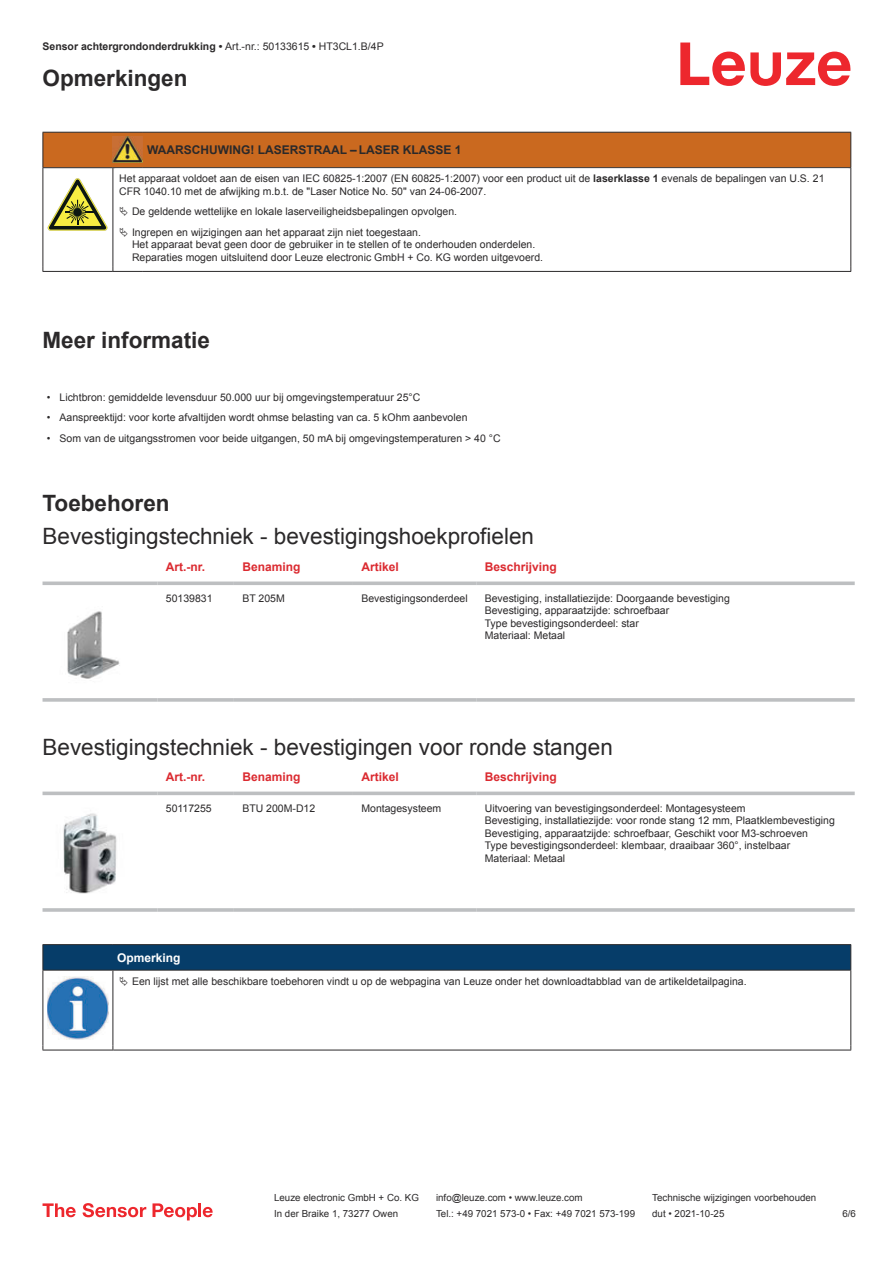
<style>
.page{position:relative;width:893px;height:1263px;background:#fff}
.page>*{position:absolute;margin:0;border:0;box-sizing:border-box;transform-origin:0 0}
.t1{font:22.5px "Arial";color:#2b292a}
.t2{font:700 22.5px "Arial";color:#2b292a}
.t3{font:700 12px "Arial";color:#db2a30}
.t4{font:700 12px "Arial";color:#2b292a}
.t5{font:700 12px "Arial";color:#fff}
.t6{font:10.5px/12.6px "Arial";color:#2b292a}
.t7{font:700 10.5px "Arial";color:#2b292a}
.t8{font:9.75px "Arial";color:#2b292a}
.s1{font-weight:400}
.s2{font-weight:700}
</style>
<div class="page">
<svg style="left:680px;top:43px;width:170px;height:43px"></svg>
<svg style="left:43px;top:581px;width:114px;height:4px"></svg>
<svg style="left:157px;top:581px;width:77px;height:4px"></svg>
<svg style="left:234px;top:581px;width:119px;height:4px"></svg>
<svg style="left:353px;top:581px;width:123px;height:4px"></svg>
<svg style="left:476px;top:581px;width:379px;height:4px;background:#c5c7c9"></svg>
<svg style="left:43px;top:698px;width:114px;height:4px"></svg>
<hr style="left:157px;top:698px;width:77px;height:4px;background:#c5c6c8">
<svg style="left:234px;top:698px;width:119px;height:4px"></svg>
<svg style="left:353px;top:698px;width:123px;height:4px"></svg>
<hr style="left:476px;top:698px;width:379px;height:4px;background:#c5c6c8">
<img style="left:67px;top:611px;width:53px;height:68px">
<svg style="left:43px;top:795px;width:811px;height:1px"></svg>
<svg style="left:43px;top:791px;width:114px;height:4px"></svg>
<svg style="left:157px;top:791px;width:77px;height:4px"></svg>
<svg style="left:234px;top:791px;width:119px;height:4px"></svg>
<svg style="left:353px;top:791px;width:123px;height:4px"></svg>
<svg style="left:476px;top:791px;width:379px;height:4px;background:#c6c8ca"></svg>
<hr style="left:43px;top:908px;width:114px;height:4px;background:#bdbfc1">
<hr style="left:157px;top:908px;width:77px;height:4px;background:#c9cbcc">
<hr style="left:234px;top:908px;width:119px;height:4px;background:#c4c6c7">
<hr style="left:353px;top:908px;width:123px;height:4px;background:#bdbfc1">
<hr style="left:476px;top:908px;width:379px;height:4px;background:#c9cbcc">
<img style="left:63px;top:813px;width:54px;height:81px">
<svg style="left:44px;top:971px;width:806px;height:79px"></svg>
<hr style="left:43px;top:944px;width:70px;height:1px;background:#2b292a">
<hr style="left:43px;top:970px;width:70px;height:1px;background:#2b292a">
<hr style="left:113px;top:944px;width:738px;height:1px;background:#2b292a">
<svg style="left:43px;top:945px;width:808px;height:25px;background:#063c67"></svg>
<hr style="left:113px;top:970px;width:738px;height:1px;background:#2b292a">
<hr style="left:43px;top:970px;width:1px;height:75px;background:#2b292a">
<hr style="left:113px;top:970px;width:1px;height:75px;background:#2b292a">
<hr style="left:850px;top:970px;width:1px;height:75px;background:#2b292a">
<hr style="left:43px;top:1050px;width:70px;height:1px;background:#2b292a">
<hr style="left:113px;top:1050px;width:738px;height:1px;background:#2b292a">
<img style="left:47px;top:976px;width:61px;height:63px">
<div style="left:115px;top:971px;width:734px;height:20px;background:#fff"></div>
<svg style="left:43px;top:1203px;width:33px;height:14px"></svg>
<svg style="left:83px;top:1203px;width:63px;height:14px"></svg>
<svg style="left:153px;top:1203px;width:44px;height:17px"></svg>
<hr style="left:198px;top:1203px;width:3px;height:14px;background:#ed272d">
<svg style="left:203px;top:1207px;width:10px;height:10px"></svg>
<div style="left:44px;top:133px;width:806px;height:34px;background:#ca691f"></div>
<svg style="left:44px;top:168px;width:806px;height:103px"></svg>
<hr style="left:43px;top:132px;width:70px;height:1px;background:#2b292a">
<hr style="left:43px;top:133px;width:1px;height:34px;background:#2b292a">
<hr style="left:43px;top:167px;width:70px;height:1px;background:#2b292a">
<hr style="left:113px;top:132px;width:30px;height:1px;background:#2b292a">
<hr style="left:113px;top:167px;width:30px;height:1px;background:#2b292a">
<hr style="left:143px;top:132px;width:708px;height:1px;background:#2b292a">
<hr style="left:850px;top:133px;width:1px;height:34px;background:#2b292a">
<hr style="left:143px;top:167px;width:708px;height:1px;background:#2b292a">
<hr style="left:43px;top:168px;width:1px;height:99px;background:#2b292a">
<hr style="left:113px;top:168px;width:1px;height:99px;background:#2b292a">
<hr style="left:850px;top:168px;width:1px;height:99px;background:#2b292a">
<hr style="left:43px;top:271px;width:70px;height:1px;background:#2b292a">
<hr style="left:113px;top:271px;width:30px;height:1px;background:#2b292a">
<hr style="left:143px;top:271px;width:708px;height:1px;background:#2b292a">
<img style="left:113px;top:136px;width:30px;height:27px">
<svg style="left:47px;top:178px;width:60px;height:53px"></svg>
<svg style="left:115px;top:169px;width:734px;height:98px"></svg>
<svg style="left:120px;top:207px;width:8px;height:9px"></svg>
<svg style="left:120px;top:227px;width:8px;height:10px"></svg>
<p class="t7" style="left:43px;top:43px;width:343px">Sensor achtergrondonderdrukking • <span class="s1">Art.-nr.: 50133615</span> • <span class="s1">HT3CL1.B/4P</span></p>
<h1 class="t2" style="left:43px;top:70px;width:147px">Opmerkingen</h1>
<p class="t4" style="left:147px;top:145px;width:316px">WAARSCHUWING! LASERSTRAAL – LASER KLASSE 1</p>
<p class="t6" style="left:119px;top:172px;width:707px">Het apparaat voldoet aan de eisen van IEC 60825-1:2007 (EN 60825-1:2007) voor een product uit de <span class="s2">laserklasse 1</span> evenals de bepalingen van U.S. 21<br>CFR 1040.10 met de afwijking m.b.t. de "Laser Notice No. 50" van 24-06-2007.</p>
<p class="t6" style="left:132px;top:202px;width:327px;line-height:20.2px">De geldende wettelijke en lokale laserveiligheidsbepalingen opvolgen.<br>Ingrepen en wijzigingen aan het apparaat zijn niet toegestaan.</p>
<p class="t6" style="left:132px;top:239px;width:413px">Het apparaat bevat geen door de gebruiker in te stellen of te onderhouden onderdelen.<br>Reparaties mogen uitsluitend door Leuze electronic GmbH + Co. KG worden uitgevoerd.</p>
<h1 class="t2" style="left:43px;top:332px;width:169px">Meer informatie</h1>
<p class="t6" style="left:47px;top:392px;width:375px">• Lichtbron: gemiddelde levensduur 50.000 uur bij omgevingstemperatuur 25°C</p>
<p class="t6" style="left:47px;top:412px;width:422px">• Aanspreektijd: voor korte afvaltijden wordt ohmse belasting van ca. 5 kOhm aanbevolen</p>
<p class="t6" style="left:47px;top:432px;width:455px">• Som van de uitgangsstromen voor beide uitgangen, 50 mA bij omgevingstemperaturen &gt; 40 °C</p>
<h1 class="t2" style="left:43px;top:494px;width:129px">Toebehoren</h1>
<h1 class="t1" style="left:43px;top:528px;width:493px">Bevestigingstechniek - bevestigingshoekprofielen</h1>
<p class="t3" style="left:166px;top:562px;width:41px">Art.-nr.</p>
<p class="t3" style="left:242px;top:562px;width:60px">Benaming</p>
<p class="t3" style="left:361px;top:562px;width:39px">Artikel</p>
<p class="t3" style="left:485px;top:562px;width:74px">Beschrijving</p>
<p class="t6" style="left:166px;top:592px;width:48px">50139831</p>
<p class="t6" style="left:242px;top:592px;width:44px">BT 205M</p>
<p class="t6" style="left:361px;top:592px;width:108px">Bevestigingsonderdeel</p>
<p class="t6" style="left:485px;top:592px;width:247px">Bevestiging, installatiezijde: Doorgaande bevestiging Bevestiging, apparaatzijde: schroefbaar<br>Type bevestigingsonderdeel: star<br>Materiaal: Metaal</p>
<h1 class="t1" style="left:43px;top:738px;width:572px">Bevestigingstechniek - bevestigingen voor ronde stangen</h1>
<p class="t3" style="left:166px;top:772px;width:41px">Art.-nr.</p>
<p class="t3" style="left:242px;top:772px;width:60px">Benaming</p>
<p class="t3" style="left:361px;top:772px;width:39px">Artikel</p>
<p class="t3" style="left:485px;top:772px;width:74px">Beschrijving</p>
<p class="t6" style="left:166px;top:802px;width:47px">50117255</p>
<p class="t6" style="left:242px;top:802px;width:74px">BTU 200M-D12</p>
<p class="t6" style="left:361px;top:802px;width:81px">Montagesysteem</p>
<p class="t6" style="left:485px;top:802px;width:352px">Uitvoering van bevestigingsonderdeel: Montagesysteem<br>Bevestiging, installatiezijde: voor ronde stang 12 mm, Plaatklembevestiging Bevestiging, apparaatzijde: schroefbaar, Geschikt voor M3-schroeven<br>Type bevestigingsonderdeel: klembaar, draaibaar 360°, instelbaar Materiaal: Metaal</p>
<p class="t5" style="left:117px;top:953px;width:65px">Opmerking</p>
<p class="t6" style="left:132px;top:976px;width:616px">Een lijst met alle beschikbare toebehoren vindt u op de webpagina van Leuze onder het downloadtabblad van de artikeldetailpagina.</p>
<p class="t8" style="left:274px;top:1194px;width:146px">Leuze electronic GmbH + Co. KG</p>
<p class="t8" style="left:436px;top:1194px;width:148px">info@leuze.com • www.leuze.com</p>
<p class="t8" style="left:652px;top:1194px;width:166px">Technische wijzigingen voorbehouden</p>
<p class="t8" style="left:274px;top:1210px;width:126px">In der Braike 1, 73277 Owen</p>
<p class="t8" style="left:436px;top:1210px;width:201px">Tel.: +49 7021 573-0 • Fax: +49 7021 573-199</p>
<p class="t8" style="left:652px;top:1210px;width:74px">dut • 2021-10-25</p>
<p class="t8" style="left:842px;top:1210px;width:15px">6 /6</p>
</div>
